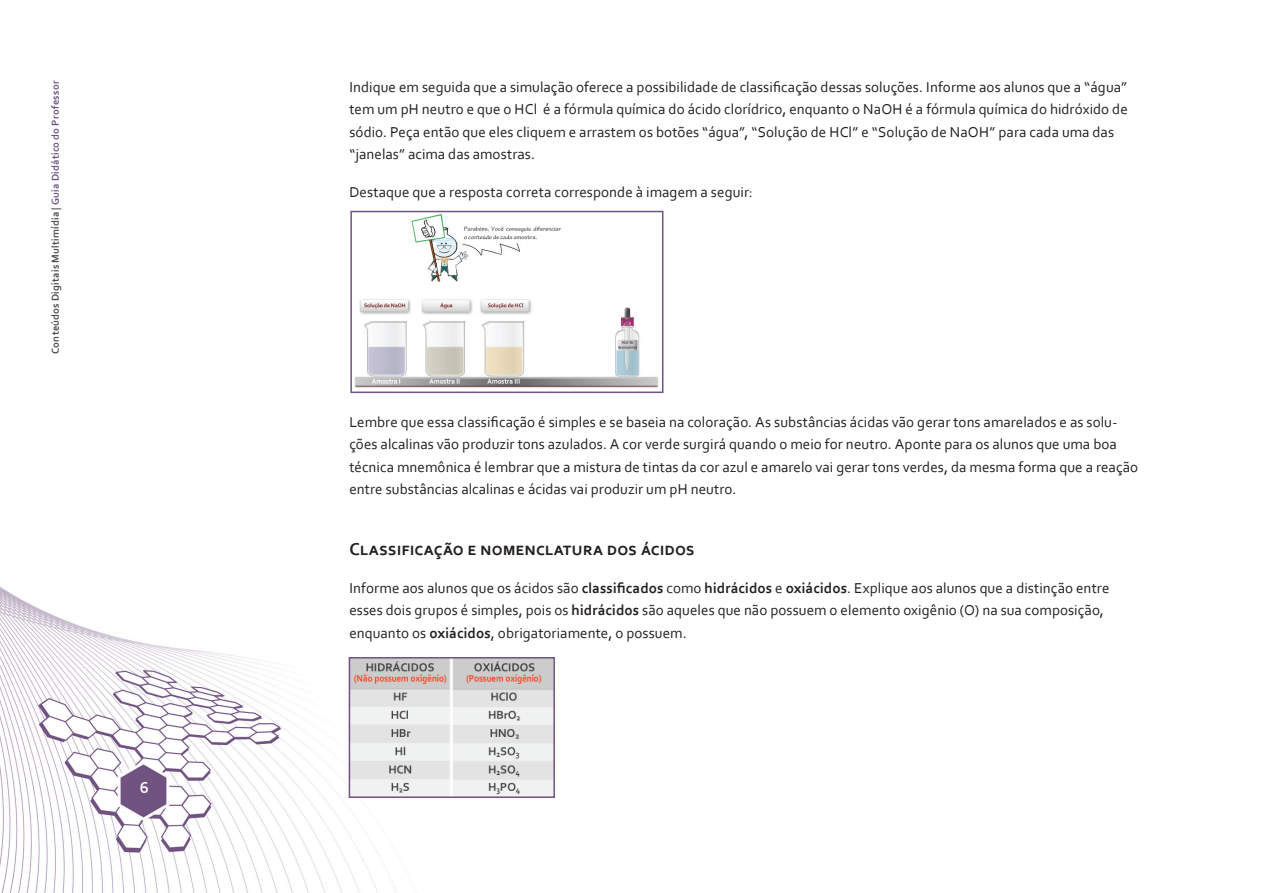
<style>
.page{position:relative;width:1263px;height:893px;background:#fff}
.page>*{position:absolute;margin:0;border:0;box-sizing:border-box;transform-origin:0 0}
.t1{font:700 18px "Corbel";letter-spacing:.025em;color:#231f20}
.t2{font:700 16.5px "Corbel";color:#fff}
.t3{font:15px/22.5px "Corbel";letter-spacing:.005em;color:#231f20}
.t4{font:700 10.5px "Corbel";letter-spacing:.02em;color:#4b4c4d}
.s1{color:#705382}
.s2{font-weight:700}
</style>
<div class="page">
<img style="left:0;top:393px;width:437px;height:500px">
<img style="left:354px;top:214px;width:305px;height:174px">
<div style="left:350px;top:211px;width:313px;height:182px;border:2px solid #705382"></div>
<img style="left:352px;top:660px;width:200px;height:135px">
<div style="left:349px;top:657px;width:206px;height:141px;border:2px solid #705382"></div>
<p class="t4" style="left:49px;top:354px;width:275px;rotate:-90deg">Conteúdos Digitais Multimídia | <span class="s1">Guia Didático do Professor</span></p>
<p class="t2" style="left:140px;top:777px;width:11px">6</p>
<p class="t3" style="left:349px;top:75px;width:780px">Indique em seguida que a simulação oferece a possibilidade de classificação dessas soluções. Informe aos alunos que a “água” tem um pH neutro e que o HCl é a fórmula química do ácido clorídrico, enquanto o NaOH é a fórmula química do hidróxido de sódio. Peça então que eles cliquem e arrastem os botões “água”, “Solução de HCl” e “Solução de NaOH” para cada uma das “janelas” acima das amostras.</p>
<p class="t3" style="left:349px;top:180px;width:405px">Destaque que a resposta correta corresponde à imagem a seguir:</p>
<p class="t3" style="left:349px;top:410px;width:790px">Lembre que essa classificação é simples e se baseia na coloração. As substâncias ácidas vão gerar tons amarelados e as solu&shy;ções alcalinas vão produzir tons azulados. A cor verde surgirá quando o meio for neutro. Aponte para os alunos que uma boa técnica mnemônica é lembrar que a mistura de tintas da cor azul e amarelo vai gerar tons verdes, da mesma forma que a reação entre substâncias alcalinas e ácidas vai produzir um pH neutro.</p>
<p class="t1" style="left:349px;top:538px;width:347px">Classificação e nomenclatura dos ácidos</p>
<p class="t3" style="left:349px;top:576px;width:762px">Informe aos alunos que os ácidos são <span class="s2">classificados</span> como <span class="s2">hidrácidos</span> e <span class="s2">oxiácidos</span>. Explique aos alunos que a distinção entre esses dois grupos é simples, pois os <span class="s2">hidrácidos</span> são aqueles que não possuem o elemento oxigênio (O) na sua composição, enquanto os <span class="s2">oxiácidos</span>, obrigatoriamente, o possuem.</p>
</div>
